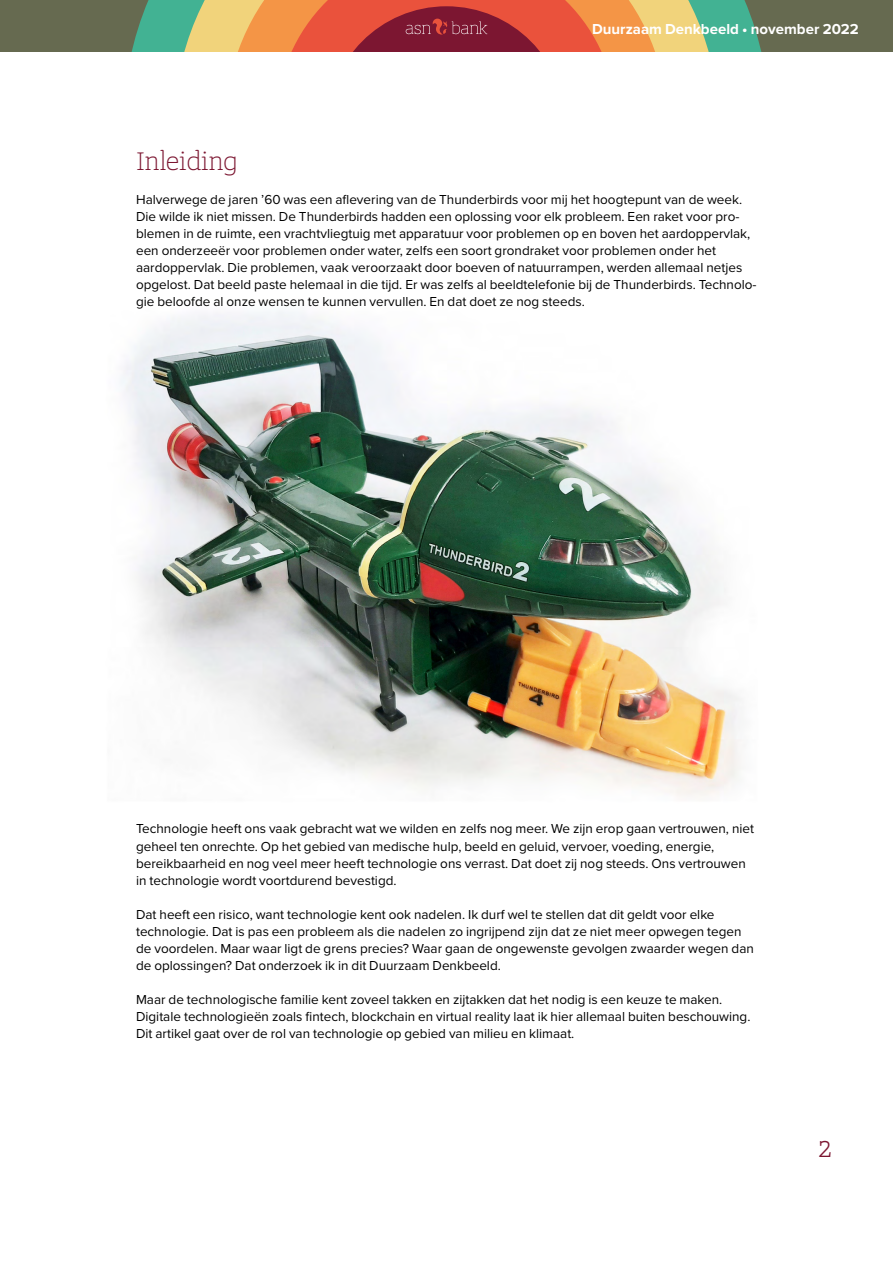
<style>
.page{position:relative;width:893px;height:1263px;background:#fff}
.page>*{position:absolute;margin:0;border:0;box-sizing:border-box;transform-origin:0 0}
._1e_tussenkop{font:27px "ASN Bank Slab";color:#7c1631}
.t1{font:600 24px "ASN Bank Slab";color:#7c1631}
.t2{font:700 15px "Proxima Nova";color:#fff}
._01_broodtekst{font:13.5px/17px "Proxima Nova";color:#000}
</style>
<div class="page">
<div style="left:0;top:0;width:893px;height:51px;background:#666a50"></div>
<svg style="left:132px;top:0;width:629px;height:51px;background:#b97c57"></svg>
<img style="left:121px;top:311px;width:620px;height:486px">
<p class="t2" style="left:592px;top:18px;width:268px">Duurzaam Denkbeeld • november 2022</p>
<p class="_1e_tussenkop" style="left:136px;top:142px;width:103px">Inleiding</p>
<p class="_01_broodtekst" style="left:136px;top:191px;width:622px">Halverwege de jaren ’60 was een aflevering van de Thunderbirds voor mij het hoogtepunt van de week.<br>Die wilde ik niet missen. De Thunderbirds hadden een oplossing voor elk probleem. Een raket voor pro&shy;blemen in de ruimte, een vrachtvliegtuig met apparatuur voor problemen op en boven het aardoppervlak, een onderzeeër voor problemen onder water, zelfs een soort grondraket voor problemen onder het aardoppervlak. Die problemen, vaak veroorzaakt door boeven of natuurrampen, werden allemaal netjes opgelost. Dat beeld paste helemaal in die tijd. Er was zelfs al beeldtelefonie bij de Thunderbirds. Technolo&shy;gie beloofde al onze wensen te kunnen vervullen. En dat doet ze nog steeds.</p>
<p class="_01_broodtekst" style="left:136px;top:820px;width:619px">Technologie heeft ons vaak gebracht wat we wilden en zelfs nog meer. We zijn erop gaan vertrouwen, niet geheel ten onrechte. Op het gebied van medische hulp, beeld en geluid, vervoer, voeding, energie, bereikbaarheid en nog veel meer heeft technologie ons verrast. Dat doet zij nog steeds. Ons vertrouwen in technologie wordt voortdurend bevestigd.</p>
<p class="_01_broodtekst" style="left:136px;top:905px;width:619px">Dat heeft een risico, want technologie kent ook nadelen. Ik durf wel te stellen dat dit geldt voor elke technologie. Dat is pas een probleem als die nadelen zo ingrijpend zijn dat ze niet meer opwegen tegen de voordelen. Maar waar ligt de grens precies? Waar gaan de ongewenste gevolgen zwaarder wegen dan de oplossingen? Dat onderzoek ik in dit Duurzaam Denkbeeld.</p>
<p class="_01_broodtekst" style="left:136px;top:990px;width:616px">Maar de technologische familie kent zoveel takken en zijtakken dat het nodig is een keuze te maken.<br>Digitale technologieën zoals fintech, blockchain en virtual reality laat ik hier allemaal buiten beschouwing.<br>Dit artikel gaat over de rol van technologie op gebied van milieu en klimaat.</p>
<h2 class="t1" style="left:818px;top:1131px;width:15px">2</h2>
</div>
